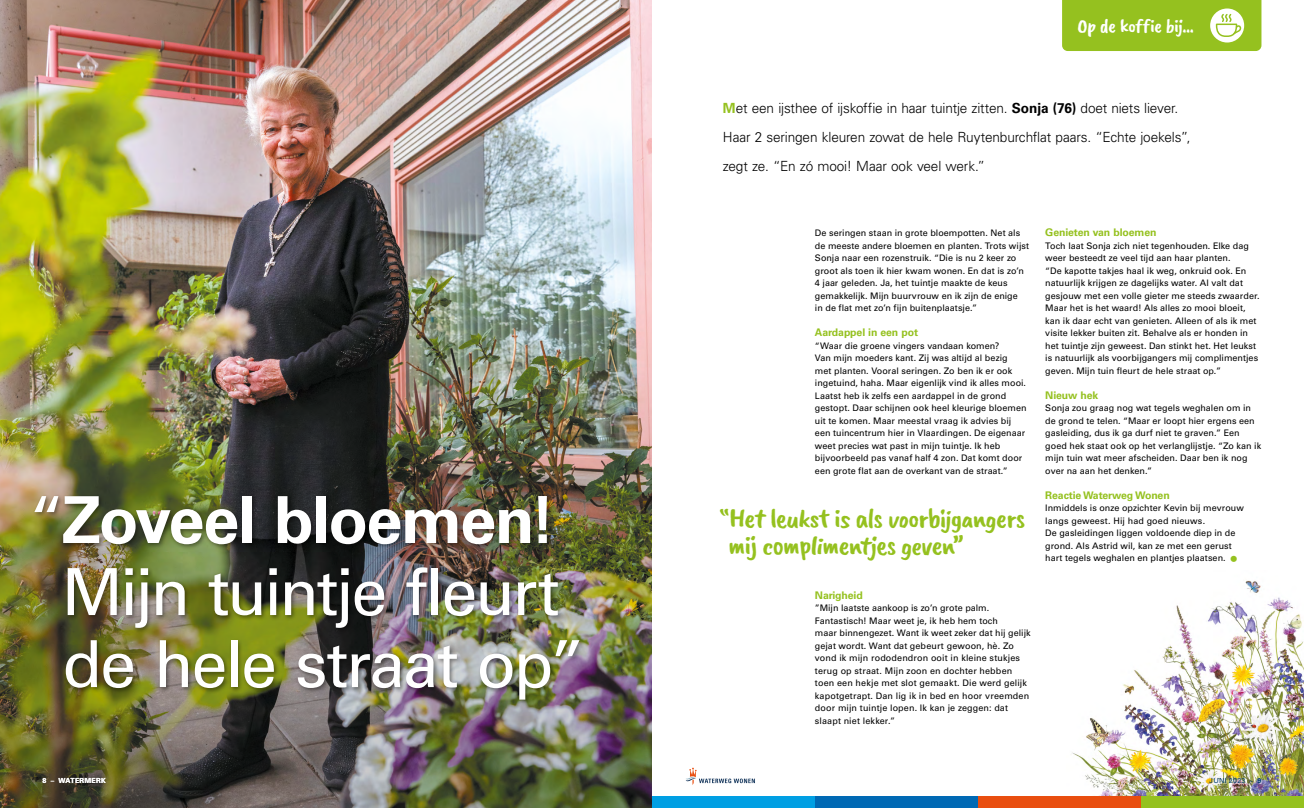
<style>
.page{position:relative;width:1304px;height:808px;background:#fff}
.page>*{position:absolute;margin:0;border:0;box-sizing:border-box;transform-origin:0 0}
.t1{font:65px/72px "Univers LT Std";letter-spacing:-.035em;color:#fff}
.t2{font:700 65px "Univers LT Std";letter-spacing:-.03em;color:#fff}
.t3{font:27px "Caveat Brush";letter-spacing:-.035em;color:#95c11f;scale:1.1 1}
.t4{font:19px "Caveat Brush";letter-spacing:-.025em;color:#fff;scale:1.1 1}
.t5{font:300 14px/29px "Univers LT Std";letter-spacing:-.01em;color:#000}
.t6{font:700 10.5px "Univers LT Std";letter-spacing:-.01em;color:#95c11f}
.t7{font:9px/12.5px "Univers LT Std";letter-spacing:.005em;color:#000}
.t8{font:700 7px "Univers LT Std";letter-spacing:.045em;color:#fff}
.t9{font:7px "Univers LT Std";letter-spacing:.04em;color:#003c6a}
.s1{font-weight:400}
.s2{font-weight:700;color:#95c11f}
.s3{font-weight:700}
.s4{font-size:17px;color:#95c11f}
</style>
<div class="page">
<img style="left:1072px;top:580px;width:232px;height:216px">
<img style="left:0;top:0;width:652px;height:808px">
<svg style="left:1062px;top:0;width:199px;height:51px;background:#9dc530"></svg>
<div style="left:32px;top:493px;width:553px;height:213px;background:#000;opacity:.46"></div>
<div style="left:1141px;top:796px;width:163px;height:12px;background:#95c11f"></div>
<div style="left:978px;top:796px;width:163px;height:12px;background:#e94e0f"></div>
<div style="left:815px;top:796px;width:163px;height:12px;background:#0069b4"></div>
<div style="left:652px;top:796px;width:163px;height:12px;background:#009fe3"></div>
<svg style="left:686px;top:768px;width:69px;height:17px"></svg>
<svg style="left:1208px;top:777px;width:54px;height:7px"></svg>
<h3 class="t4" style="left:1077px;top:15px;width:107px">Op de koffie bij...</h3>
<h1 class="t2" style="left:29px;top:482px;width:528px"><span class="s1">“</span>Zoveel bloemen!</h1>
<h1 class="t1" style="left:62px;top:556px;width:525px">Mijn tuintje fleurt de hele straat op”</h1>
<h3 class="t5" style="left:723px;top:93px;width:469px"><span class="s2">M</span>et een ijsthee of ijskoffie in haar tuintje zitten. <span class="s3">Sonja (76)</span> doet niets liever.<br>Haar 2 seringen kleuren zowat de hele Ruytenburchflat paars. “Echte joekels”, zegt ze. “En zó mooi! Maar ook veel werk.”</h3>
<p class="t7" style="left:815px;top:227px;width:216px">De seringen staan in grote bloempotten. Net als de meeste andere bloemen en planten. Trots wijst Sonja naar een rozenstruik. “Die is nu 2 keer zo groot als toen ik hier kwam wonen. En dat is zo’n 4 jaar geleden. Ja, het tuintje maakte de keus gemakkelijk. Mijn buurvrouw en ik zijn de enige<br>in de flat met zo’n fijn buitenplaatsje.”</p>
<p class="t6" style="left:815px;top:326px;width:105px">Aardappel in een pot</p>
<p class="t7" style="left:815px;top:339px;width:213px">“Waar die groene vingers vandaan komen?<br>Van mijn moeders kant. Zij was altijd al bezig<br>met planten. Vooral seringen. Zo ben ik er ook ingetuind, haha. Maar eigenlijk vind ik alles mooi.<br>Laatst heb ik zelfs een aardappel in de grond gestopt. Daar schijnen ook heel kleurige bloemen uit te komen. Maar meestal vraag ik advies bij een tuincentrum hier in Vlaardingen. De eigenaar weet precies wat past in mijn tuintje. Ik heb bijvoorbeeld pas vanaf half 4 zon. Dat komt door een grote flat aan de overkant van de straat.”</p>
<h2 class="t3" style="left:720px;top:502px;width:280px">“Het leukst is als voorbijgangers</h2>
<h2 class="t3" style="left:728px;top:529px;width:216px">mij complimentjes geven”</h2>
<p class="t6" style="left:815px;top:589px;width:49px">Narigheid</p>
<p class="t7" style="left:815px;top:602px;width:217px">”Mijn laatste aankoop is zo’n grote palm.<br>Fantastisch! Maar weet je, ik heb hem toch<br>maar binnengezet. Want ik weet zeker dat hij gelijk gejat wordt. Want dat gebeurt gewoon, hè. Zo vond ik mijn rododendron ooit in kleine stukjes terug op straat. Mijn zoon en dochter hebben toen een hekje met slot gemaakt. Die werd gelijk kapotgetrapt. Dan lig ik in bed en hoor vreemden door mijn tuintje lopen. Ik kan je zeggen: dat slaapt niet lekker.”</p>
<p class="t6" style="left:1045px;top:226px;width:113px">Genieten van bloemen</p>
<p class="t7" style="left:1045px;top:239px;width:216px">Toch laat Sonja zich niet tegenhouden. Elke dag weer besteedt ze veel tijd aan haar planten.<br>“De kapotte takjes haal ik weg, onkruid ook. En natuurlijk krijgen ze dagelijks water. Al valt dat gesjouw met een volle gieter me steeds zwaarder.<br>Maar het is het waard! Als alles zo mooi bloeit, kan ik daar echt van genieten. Alleen of als ik met visite lekker buiten zit. Behalve als er honden in het tuintje zijn geweest. Dan stinkt het. Het leukst is natuurlijk als voorbijgangers mij complimentjes geven. Mijn tuin fleurt de hele straat op.”</p>
<p class="t6" style="left:1045px;top:389px;width:55px">Nieuw hek</p>
<p class="t7" style="left:1045px;top:402px;width:217px">Sonja zou graag nog wat tegels weghalen om in de grond te telen. “Maar er loopt hier ergens een gasleiding, dus ik ga durf niet te graven.” Een goed hek staat ook op het verlanglijstje. “Zo kan ik mijn tuin wat meer afscheiden. Daar ben ik nog over na aan het denken.”</p>
<p class="t6" style="left:1045px;top:489px;width:126px">Reactie Waterweg Wonen</p>
<p class="t7" style="left:1045px;top:502px;width:200px">Inmiddels is onze opzichter Kevin bij mevrouw langs geweest. Hij had goed nieuws.<br>De gasleidingen liggen voldoende diep in de grond. Als Astrid wil, kan ze met een gerust hart tegels weghalen en plantjes plaatsen. <span class="s4">•</span></p>
<p class="t8" style="left:43px;top:777px;width:65px">8 <span class="s1">–</span> WATERMERK</p>
<p class="t9" style="left:1209px;top:777px;width:54px">JUNI 2023 – <span class="s3">9</span></p>
</div>
